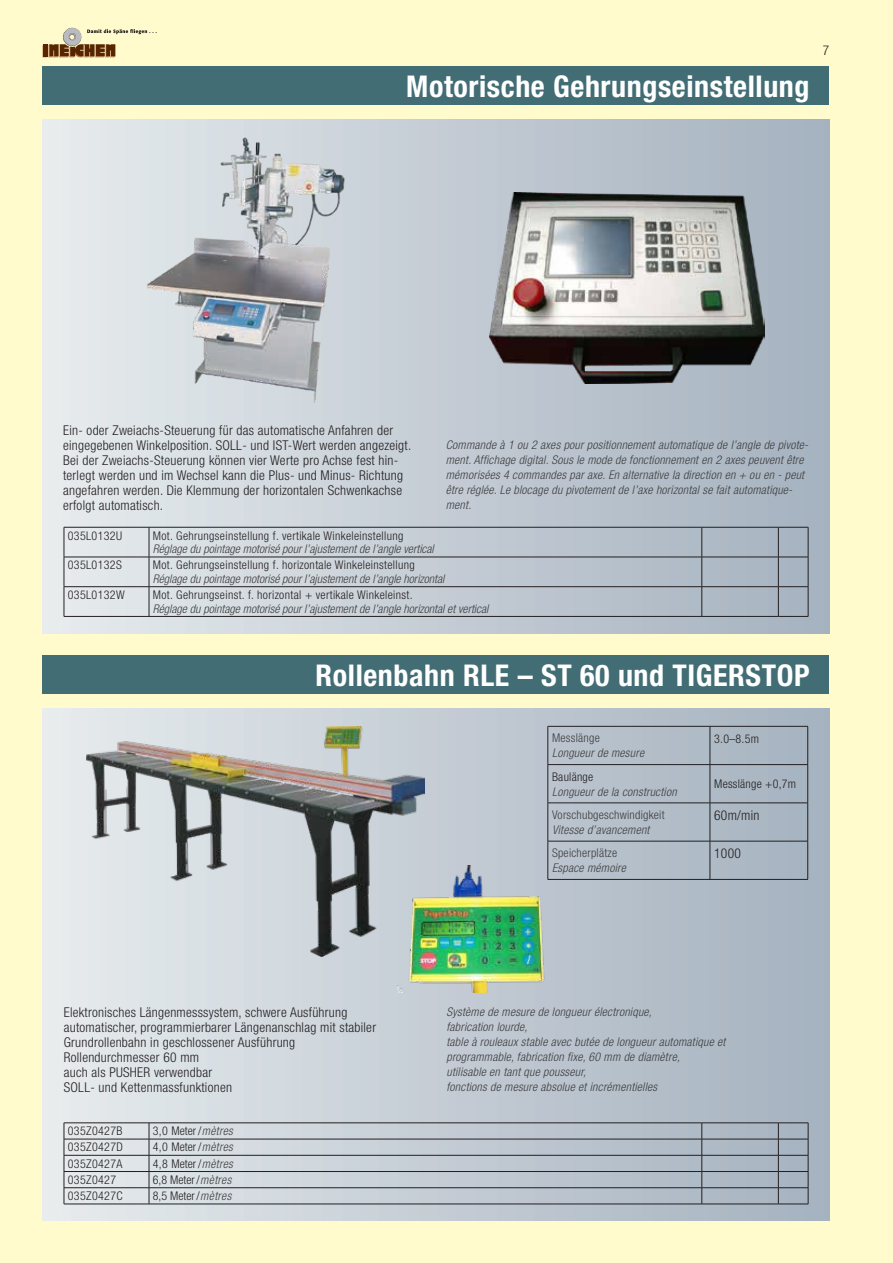
<style>
.page{position:relative;width:893px;height:1263px;background:#fffbcc}
.page>*{position:absolute;margin:0;border:0;box-sizing:border-box;transform-origin:0 0}
.t1{font:700 condensed 30px "Helvetica Neue LT Std";letter-spacing:.02em;color:#fff}
.t2{font:300 condensed 13.5px/15px "Helvetica Neue LT Std";letter-spacing:.02em;color:#231f20}
.t3{font:italic 300 condensed 12px/15px "Helvetica Neue LT Std";letter-spacing:.02em;color:#3e3e3f}
.t4{font:300 condensed 12px "Helvetica Neue LT Std";letter-spacing:.03em;color:#231f20}
.t5{font:italic 300 condensed 12px "Helvetica Neue LT Std";color:#3e3e3f}
.t6{font:300 condensed 12px "Helvetica Neue LT Std";letter-spacing:.02em;color:#3e3e3f}
.s1{font-style:italic;color:#3e3e3f}
</style>
<div class="page">
<div style="left:43px;top:119px;width:786px;height:515px;background:linear-gradient(to right,#e7ebed,#a4b0be)"></div>
<div style="left:43px;top:708px;width:786px;height:512px;background:linear-gradient(to right,#e6eaec,#a3afbc)"></div>
<div style="left:43px;top:66px;width:786px;height:38px;background:#426d75"></div>
<svg style="left:43px;top:27px;width:114px;height:30px"></svg>
<div style="left:43px;top:655px;width:786px;height:38px;background:#426d75"></div>
<hr style="left:64px;top:527px;width:1px;height:30px;background:#231f20">
<svg style="left:64px;top:558px;width:1px;height:58px"></svg>
<hr style="left:64px;top:527px;width:85px;height:1px;background:#231f20">
<hr style="left:149px;top:527px;width:553px;height:1px;background:#231f20">
<hr style="left:702px;top:527px;width:76px;height:1px;background:#231f20">
<hr style="left:778px;top:527px;width:30px;height:1px;background:#231f20">
<hr style="left:149px;top:527px;width:1px;height:30px;background:#231f20">
<hr style="left:702px;top:527px;width:1px;height:30px;background:#231f20">
<hr style="left:778px;top:527px;width:1px;height:30px;background:#231f20">
<hr style="left:808px;top:527px;width:1px;height:30px;background:#231f20">
<svg style="left:149px;top:558px;width:1px;height:58px"></svg>
<svg style="left:702px;top:558px;width:1px;height:58px"></svg>
<svg style="left:778px;top:558px;width:1px;height:58px"></svg>
<svg style="left:808px;top:557px;width:1px;height:59px"></svg>
<hr style="left:64px;top:557px;width:85px;height:1px;background:#231f20">
<hr style="left:149px;top:557px;width:553px;height:1px;background:#231f20">
<hr style="left:702px;top:557px;width:76px;height:1px;background:#231f20">
<hr style="left:778px;top:557px;width:30px;height:1px;background:#231f20">
<hr style="left:64px;top:586px;width:85px;height:1px;background:#231f20">
<hr style="left:149px;top:586px;width:553px;height:1px;background:#231f20">
<hr style="left:702px;top:586px;width:76px;height:1px;background:#231f20">
<hr style="left:778px;top:586px;width:30px;height:1px;background:#231f20">
<hr style="left:64px;top:616px;width:85px;height:1px;background:#231f20">
<hr style="left:149px;top:616px;width:553px;height:1px;background:#231f20">
<hr style="left:702px;top:616px;width:76px;height:1px;background:#231f20">
<hr style="left:778px;top:616px;width:30px;height:1px;background:#231f20">
<img style="left:489px;top:192px;width:276px;height:192px">
<img style="left:141px;top:136px;width:206px;height:272px">
<svg style="left:64px;top:1123px;width:1px;height:81px"></svg>
<hr style="left:64px;top:1122px;width:85px;height:1px;background:#231f20">
<hr style="left:149px;top:1122px;width:553px;height:1px;background:#231f20">
<hr style="left:702px;top:1122px;width:76px;height:1px;background:#231f20">
<hr style="left:778px;top:1122px;width:30px;height:1px;background:#231f20">
<svg style="left:149px;top:1123px;width:1px;height:81px"></svg>
<svg style="left:702px;top:1123px;width:1px;height:81px"></svg>
<svg style="left:778px;top:1123px;width:1px;height:81px"></svg>
<svg style="left:808px;top:1123px;width:1px;height:81px"></svg>
<hr style="left:64px;top:1139px;width:85px;height:1px;background:#231f20">
<hr style="left:149px;top:1139px;width:553px;height:1px;background:#231f20">
<hr style="left:702px;top:1139px;width:76px;height:1px;background:#231f20">
<hr style="left:778px;top:1139px;width:30px;height:1px;background:#231f20">
<hr style="left:64px;top:1155px;width:85px;height:1px;background:#231f20">
<hr style="left:149px;top:1155px;width:553px;height:1px;background:#231f20">
<hr style="left:702px;top:1155px;width:76px;height:1px;background:#231f20">
<hr style="left:778px;top:1155px;width:30px;height:1px;background:#231f20">
<hr style="left:64px;top:1171px;width:85px;height:1px;background:#231f20">
<hr style="left:149px;top:1171px;width:553px;height:1px;background:#231f20">
<hr style="left:702px;top:1171px;width:76px;height:1px;background:#231f20">
<hr style="left:778px;top:1171px;width:30px;height:1px;background:#231f20">
<hr style="left:64px;top:1187px;width:85px;height:1px;background:#231f20">
<hr style="left:149px;top:1187px;width:553px;height:1px;background:#231f20">
<hr style="left:702px;top:1187px;width:76px;height:1px;background:#231f20">
<hr style="left:778px;top:1187px;width:30px;height:1px;background:#231f20">
<hr style="left:64px;top:1204px;width:85px;height:1px;background:#231f20">
<hr style="left:149px;top:1204px;width:553px;height:1px;background:#231f20">
<hr style="left:702px;top:1204px;width:76px;height:1px;background:#231f20">
<hr style="left:778px;top:1204px;width:30px;height:1px;background:#231f20">
<hr style="left:548px;top:726px;width:1px;height:38px;background:#231f20">
<hr style="left:548px;top:765px;width:1px;height:38px;background:#231f20">
<hr style="left:548px;top:803px;width:1px;height:38px;background:#231f20">
<hr style="left:548px;top:841px;width:1px;height:38px;background:#231f20">
<hr style="left:548px;top:726px;width:162px;height:1px;background:#231f20">
<hr style="left:548px;top:764px;width:162px;height:1px;background:#231f20">
<hr style="left:548px;top:803px;width:162px;height:1px;background:#231f20">
<hr style="left:548px;top:841px;width:162px;height:1px;background:#231f20">
<hr style="left:548px;top:879px;width:162px;height:1px;background:#231f20">
<hr style="left:710px;top:726px;width:1px;height:38px;background:#231f20">
<hr style="left:710px;top:765px;width:1px;height:38px;background:#231f20">
<hr style="left:710px;top:803px;width:1px;height:38px;background:#231f20">
<hr style="left:710px;top:841px;width:1px;height:38px;background:#231f20">
<hr style="left:710px;top:726px;width:98px;height:1px;background:#231f20">
<hr style="left:807px;top:726px;width:1px;height:38px;background:#231f20">
<hr style="left:807px;top:765px;width:1px;height:38px;background:#231f20">
<hr style="left:807px;top:803px;width:1px;height:38px;background:#231f20">
<hr style="left:807px;top:841px;width:1px;height:38px;background:#231f20">
<hr style="left:710px;top:764px;width:98px;height:1px;background:#231f20">
<hr style="left:710px;top:803px;width:98px;height:1px;background:#231f20">
<hr style="left:710px;top:841px;width:98px;height:1px;background:#231f20">
<hr style="left:710px;top:879px;width:98px;height:1px;background:#231f20">
<img style="left:87px;top:726px;width:338px;height:230px">
<img style="left:398px;top:865px;width:154px;height:128px">
<h1 class="t1" style="left:406px;top:68px;width:405px">Motorische Gehrungseinstellung</h1>
<p class="t2" style="left:823px;top:43px;width:8px">7</p>
<p class="t2" style="left:63px;top:423px;width:350px">Ein- oder Zweiachs-Steuerung für das automatische Anfahren der eingegebenen Winkelposition. SOLL- und IST-Wert werden angezeigt.<br>Bei der Zweiachs-Steuerung können vier Werte pro Achse fest hin&shy;terlegt werden und im Wechsel kann die Plus- und Minus- Richtung angefahren werden. Die Klemmung der horizontalen Schwenkachse erfolgt automatisch.</p>
<p class="t3" style="left:446px;top:438px;width:364px">Commande à 1 ou 2 axes pour positionnement automatique de l’angle de pivote&shy;ment. Affichage digital. Sous le mode de fonctionnement en 2 axes peuvent être mémorisées 4 commandes par axe. En alternative la direction en + ou en - peut être réglée. Le blocage du pivotement de l’axe horizontal se fait automatique&shy;ment.</p>
<p class="t4" style="left:68px;top:528px;width:56px">035L0132U</p>
<p class="t4" style="left:153px;top:528px;width:252px">Mot. Gehrungseinstellung f. vertikale Winkeleinstellung</p>
<p class="t5" style="left:153px;top:542px;width:282px">Réglage du pointage motorisé pour l’ajustement de l’angle vertical</p>
<p class="t4" style="left:68px;top:558px;width:56px">035L0132S</p>
<p class="t4" style="left:153px;top:558px;width:263px">Mot. Gehrungseinstellung f. horizontale Winkeleinstellung</p>
<p class="t5" style="left:153px;top:572px;width:293px">Réglage du pointage motorisé pour l’ajustement de l’angle horizontal</p>
<p class="t4" style="left:68px;top:588px;width:58px">035L0132W</p>
<p class="t4" style="left:153px;top:588px;width:261px">Mot. Gehrungseinst. f. horizontal + vertikale Winkeleinst.</p>
<p class="t5" style="left:153px;top:601px;width:337px">Réglage du pointage motorisé pour l’ajustement de l’angle horizontal et vertical</p>
<h1 class="t1" style="left:316px;top:657px;width:495px">Rollenbahn RLE – ST 60 und TIGERSTOP</h1>
<p class="t6" style="left:552px;top:731px;width:49px">Messlänge</p>
<p class="t3" style="left:552px;top:746px;width:94px">Longueur de mesure</p>
<p class="t4" style="left:714px;top:732px;width:46px">3.0–8.5m</p>
<p class="t4" style="left:552px;top:769px;width:43px">Baulänge</p>
<p class="t3" style="left:552px;top:784px;width:126px">Longueur de la construction</p>
<p class="t4" style="left:714px;top:777px;width:83px">Messlänge +0,7m</p>
<p class="t6" style="left:552px;top:808px;width:114px">Vorschubgeschwindigkeit</p>
<p class="t3" style="left:552px;top:822px;width:99px">Vitesse d’avancement</p>
<p class="t2" style="left:714px;top:808px;width:47px">60m/min</p>
<p class="t6" style="left:552px;top:846px;width:67px">Speicherplätze</p>
<p class="t3" style="left:552px;top:861px;width:75px">Espace mémoire</p>
<p class="t2" style="left:714px;top:846px;width:28px">1000</p>
<p class="t2" style="left:64px;top:1004px;width:314px">Elektronisches Längenmesssystem, schwere Ausführung automatischer, programmierbarer Längenanschlag mit stabiler Grundrollenbahn in geschlossener Ausführung Rollendurchmesser 60 mm<br>auch als PUSHER verwendbar<br>SOLL- und Kettenmassfunktionen</p>
<p class="t3" style="left:446px;top:1004px;width:280px">Système de mesure de longueur électronique,<br>fabrication lourde,<br>table à rouleaux stable avec butée de longueur automatique et programmable, fabrication fixe, 60 mm de diamètre,<br>utilisable en tant que pousseur,<br>fonctions de mesure absolue et incrémentielles</p>
<p class="t4" style="left:68px;top:1124px;width:56px">035Z0427B</p>
<p class="t4" style="left:153px;top:1124px;width:82px">3,0 Meter /<span class="s1">mètres</span></p>
<p class="t4" style="left:68px;top:1140px;width:57px">035Z0427D</p>
<p class="t4" style="left:153px;top:1140px;width:82px">4,0 Meter /<span class="s1">mètres</span></p>
<p class="t4" style="left:68px;top:1156px;width:56px">035Z0427A</p>
<p class="t4" style="left:153px;top:1156px;width:82px">4,8 Meter /<span class="s1">mètres</span></p>
<p class="t4" style="left:68px;top:1173px;width:50px">035Z0427</p>
<p class="t4" style="left:153px;top:1173px;width:80px">6,8 Meter /<span class="s1">mètres</span></p>
<p class="t4" style="left:68px;top:1189px;width:56px">035Z0427C</p>
<p class="t4" style="left:153px;top:1189px;width:80px">8,5 Meter /<span class="s1">mètres</span></p>
</div>
